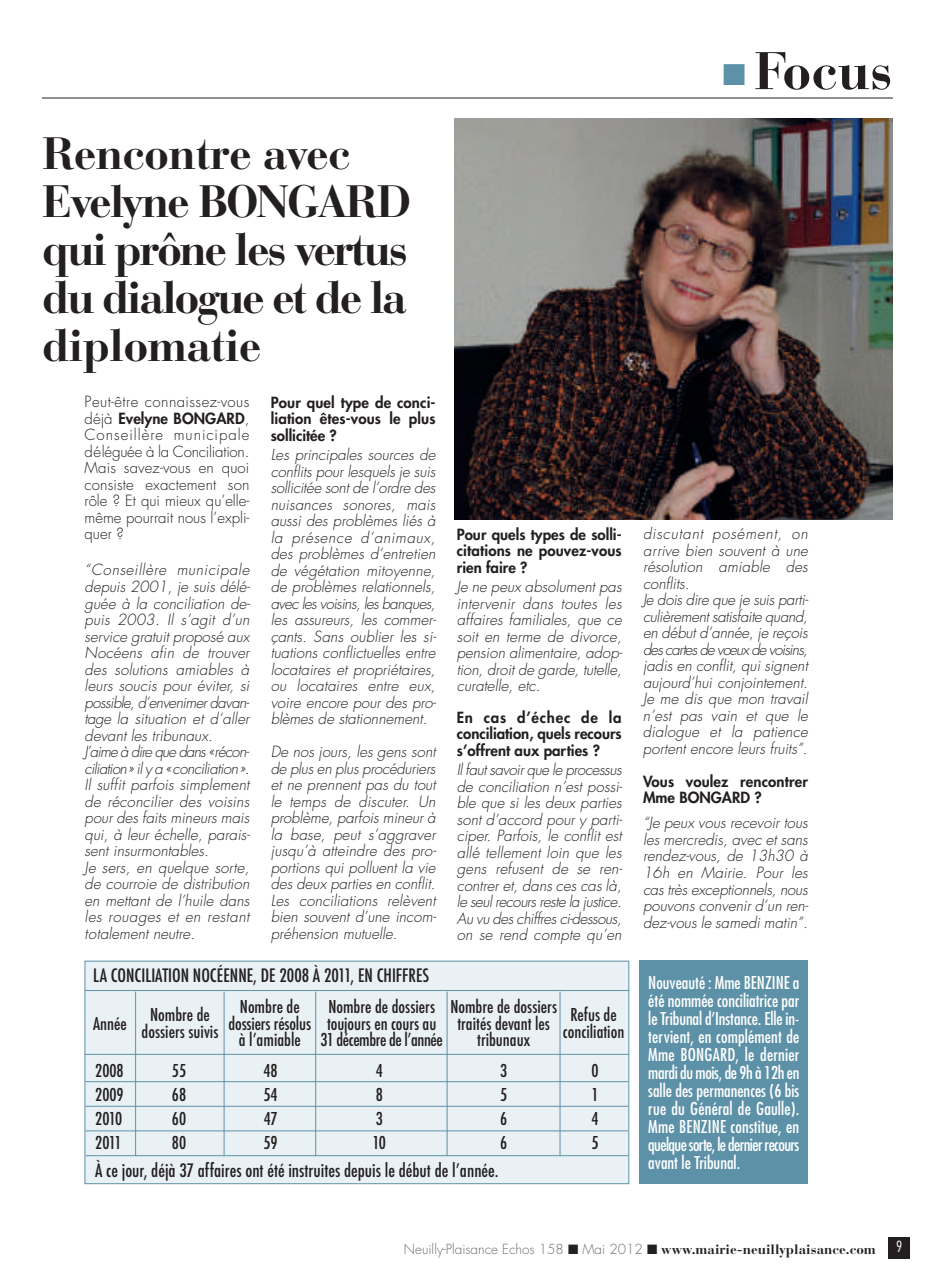
<style>
.page{position:relative;width:935px;height:1275px;background:#fff}
.page>*{position:absolute;margin:0;border:0;box-sizing:border-box;transform-origin:0 0}
.t1{font:52.5px "Bauer Bodoni Bold Os F";color:#231f20}
.t2{font:45px/48px "Bauer Bodoni Bold Os F";letter-spacing:-.045em;color:#231f20}
.t3{font:500 condensed 18px "Futura";color:#231f20}
.t4{font:condensed 17.25px/18px "Futura";letter-spacing:-.035em;color:#fff;text-align:justify}
.t5{font:500 condensed 17.25px/16.5px "Futura";color:#231f20;text-align:center}
.t6{font:italic 300 15px/16.5px "Futura";color:#231f20;text-align:justify}
.t7{font:800 15px/16.5px "Futura";color:#231f20;text-align:justify}
.t8{font:300 15px/16.5px "Futura";color:#231f20;text-align:justify}
.t9{font:300 condensed 15px "Futura";color:#fff}
.t10{font:300 13.5px "Futura";color:#6c6d70}
.s1{color:#5d91a7}
.s2{font-weight:800}
.s3{color:#231f20}
.s4{font-family:"Bauer Bodoni Bold Os F";font-weight:400;color:#231f20}
</style>
<div class="page">
<div style="left:85px;top:961px;width:543px;height:222px;background:#eaf1f5"></div>
<div style="left:85px;top:960px;width:544px;height:224px;border:1px solid #5d91a7"></div>
<div style="left:888px;top:1237px;width:21px;height:21px;background:#231f20"></div>
<img style="left:454px;top:119px;width:438px;height:400px">
<hr style="left:42px;top:98px;width:850px;height:1px;background:#231f20">
<div style="left:639px;top:960px;width:168px;height:224px;background:#5d91a7"></div>
<hr style="left:85px;top:1054px;width:544px;height:1px;background:#5d91a7">
<hr style="left:135px;top:991px;width:1px;height:165px;background:#5d91a7">
<hr style="left:224px;top:991px;width:1px;height:165px;background:#5d91a7">
<hr style="left:315px;top:991px;width:1px;height:165px;background:#5d91a7">
<hr style="left:446px;top:991px;width:1px;height:165px;background:#5d91a7">
<hr style="left:559px;top:991px;width:1px;height:165px;background:#5d91a7">
<hr style="left:85px;top:1081px;width:542px;height:1px;background:#5d91a7">
<hr style="left:85px;top:1106px;width:542px;height:1px;background:#5d91a7">
<hr style="left:85px;top:1130px;width:542px;height:1px;background:#5d91a7">
<hr style="left:85px;top:990px;width:544px;height:1px;background:#5d91a7">
<hr style="left:86px;top:1155px;width:542px;height:1px;background:#5d91a7">
<h1 class="t1" style="left:722px;top:51px;width:172px"><span class="s1">■</span> Focus</h1>
<h2 class="t2" style="left:42px;top:134px;width:370px">Rencontre avec<br>Evelyne BONGARD qui prône les vertus du dialogue et de la diplomatie</h2>
<p class="t8" style="left:85px;top:395px;width:166px">Peut-être connaissez-vous déjà <span class="s2">Evelyne BONGARD</span>, Conseillère municipale déléguée à la Conciliation.<br>Mais savez-vous en quoi consiste exactement son rôle ? Et qui mieux qu’elle&shy;même pourrait nous l’expli&shy;quer ?</p>
<p class="t6" style="left:85px;top:563px;width:169px;text-align:left">“Conseillère municipale depuis 2001, je suis délé&shy;guée à la conciliation de&shy;puis 2003. Il s’agit d’un service gratuit proposé aux<br>Nocéens afin de trouver des solutions amiables à leurs soucis pour éviter, si possible,d’envenimerdavan&shy;tage la situation et d’aller devant les tribunaux.<br>J ’aime à dire que dans«récon&shy;ciliation»ily a «conciliation».<br>Il suffit parfois simplement de réconcilier des voisins pour des faits mineurs mais qui, à leur échelle, parais&shy;sent insurmontables.<br>Je sers, en quelque sorte, de courroie de distribution en mettant de l’huile dans les rouages et en restant totalement neutre.</p>
<p class="t7" style="left:271px;top:395px;width:166px">Pour quel type de conci&shy;liation êtes-vous le plus sollicitée ?</p>
<p class="t6" style="left:271px;top:448px;width:169px">Les principales sources de conflits pour lesquels je suis sollicitée sont de l’ordre des nuisances sonores, mais aussi des problèmes liés à la présence d’animaux, des problèmes d’entretien de végétation mitoyenne, de problèmes relationnels, avec lesvoisins,lesbanques, les assureurs, les commer&shy;çants. Sans oublier les si&shy;tuations conflictuelles entre locataires et propriétaires, ou locataires entre eux, voire encore pour des pro&shy;blèmes de stationnement.</p>
<p class="t6" style="left:271px;top:745px;width:169px">De nos jours, les gens sont de plus en plus procéduriers et ne prennent pas du tout le temps de discuter. Un problème, parfois mineur à la base, peut s’aggraver jusqu’à atteindre des pro&shy;portions qui polluent la vie des deux parties en conflit.<br>Les conciliations relèvent bien souvent d’une incom&shy;préhension mutuelle.</p>
<p class="t3" style="left:93px;top:965px;width:338px">LA CONCILIATION NOCÉENNE, DE 2008 À 2011, EN CHIFFRES</p>
<p class="t7" style="left:457px;top:527px;width:166px">Pour quels types de solli&shy;citations ne pouvez-vous rien faire ?</p>
<p class="t6" style="left:457px;top:580px;width:169px">Je ne peux absolument pas intervenir dans toutes les affaires familiales, que ce soit en terme de divorce, pension alimentaire, adop&shy;tion, droit de garde, tutelle, curatelle, etc.</p>
<p class="t7" style="left:457px;top:710px;width:166px">En cas d’échec de la conciliation, quels recours s’offrent aux parties ?</p>
<p class="t6" style="left:457px;top:763px;width:169px">Ilfautsavoirque le processus de conciliation n’est possi&shy;ble que si les deux parties sont d’accord pour y parti&shy;ciper. Parfois, le conflit est allé tellement loin que les gens refusent de se ren&shy;contrer et, dans ces cas là, le seulrecoursreste la justice.<br>Au vu deschiffresci-dessous, on se rend compte qu’en</p>
<p class="t5" style="left:93px;top:1015px;width:35px">Année</p>
<p class="t5" style="left:142px;top:1007px;width:78px">Nombre de dossiers suivis</p>
<p class="t5" style="left:228px;top:998px;width:84px">Nombre de dossiers résolus à l’amiable</p>
<p class="t5" style="left:320px;top:998px;width:124px">Nombre de dossiers toujours en cours au<br>31 décembre de l’année</p>
<p class="t5" style="left:450px;top:998px;width:108px">Nombre de dossiers traités devant les tribunaux</p>
<p class="t5" style="left:562px;top:1007px;width:63px">Refus de conciliation</p>
<p class="t5" style="left:95px;top:1063px;width:30px">2008</p>
<p class="t5" style="left:172px;top:1063px;width:16px">55</p>
<p class="t5" style="left:263px;top:1063px;width:16px">48</p>
<p class="t5" style="left:375px;top:1063px;width:9px">4</p>
<p class="t5" style="left:500px;top:1063px;width:9px">3</p>
<p class="t5" style="left:591px;top:1063px;width:9px">0</p>
<p class="t5" style="left:95px;top:1087px;width:30px">2009</p>
<p class="t5" style="left:172px;top:1087px;width:16px">68</p>
<p class="t5" style="left:263px;top:1087px;width:16px">54</p>
<p class="t5" style="left:375px;top:1087px;width:9px">8</p>
<p class="t5" style="left:500px;top:1087px;width:9px">5</p>
<p class="t5" style="left:591px;top:1087px;width:9px">1</p>
<p class="t5" style="left:95px;top:1111px;width:28px">2010</p>
<p class="t5" style="left:172px;top:1111px;width:16px">60</p>
<p class="t5" style="left:264px;top:1111px;width:15px">47</p>
<p class="t5" style="left:375px;top:1111px;width:9px">3</p>
<p class="t5" style="left:500px;top:1111px;width:9px">6</p>
<p class="t5" style="left:591px;top:1111px;width:9px">4</p>
<p class="t5" style="left:95px;top:1135px;width:28px">2011</p>
<p class="t5" style="left:172px;top:1135px;width:16px">80</p>
<p class="t5" style="left:263px;top:1135px;width:16px">59</p>
<p class="t5" style="left:372px;top:1135px;width:15px">10</p>
<p class="t5" style="left:500px;top:1135px;width:9px">6</p>
<p class="t5" style="left:591px;top:1135px;width:9px">5</p>
<p class="t3" style="left:95px;top:1160px;width:405px">À ce jour, déjà 37 affaires ont été instruites depuis le début de l’année.</p>
<p class="t6" style="left:643px;top:527px;width:169px;text-align:left">discutant posément, on arrive bien souvent à une résolution amiable des conflits.<br>Je dois dire que je suis parti&shy;culièrementsatisfaite quand, en début d’année, je reçois descartesde vœuxde voisins, jadis en conflit, qui signent aujourd’hui conjointement.<br>Je me dis que mon travail n’est pas vain et que le dialogue et la patience portent encore leurs fruits”.</p>
<p class="t7" style="left:643px;top:774px;width:166px">Vous voulez rencontrer<br>Mme BONGARD ?</p>
<p class="t6" style="left:643px;top:816px;width:169px">“Je peux vous recevoir tous les mercredis, avec et sans rendez-vous, de 13h30 à 16h en Mairie. Pour les cas très exceptionnels, nous pouvons convenir d’un ren&shy;dez-vous le samedi matin”.</p>
<p class="t4" style="left:648px;top:974px;width:152px">Nouveauté : Mme BENZINE a été nommée conciliatrice par le Tribunal d’Instance. Elle in&shy;tervient, en complément de Mme BONGARD, le dernier mardi du mois, de 9h à 12h en salle des permanences (6 bis rue du Général de Gaulle).<br>Mme BENZINE constitue, en quelque sorte, le dernier recours avant le Tribunal.</p>
<p class="t10" style="left:404px;top:1242px;width:473px">Neuilly-Plaisance Echos 158 <span class="s3">■</span> Mai 2012 <span class="s3">■</span> <span class="s4">www.mairie-neuillyplaisance.com</span></p>
<p class="t9" style="left:896px;top:1240px;width:8px">9</p>
</div>
